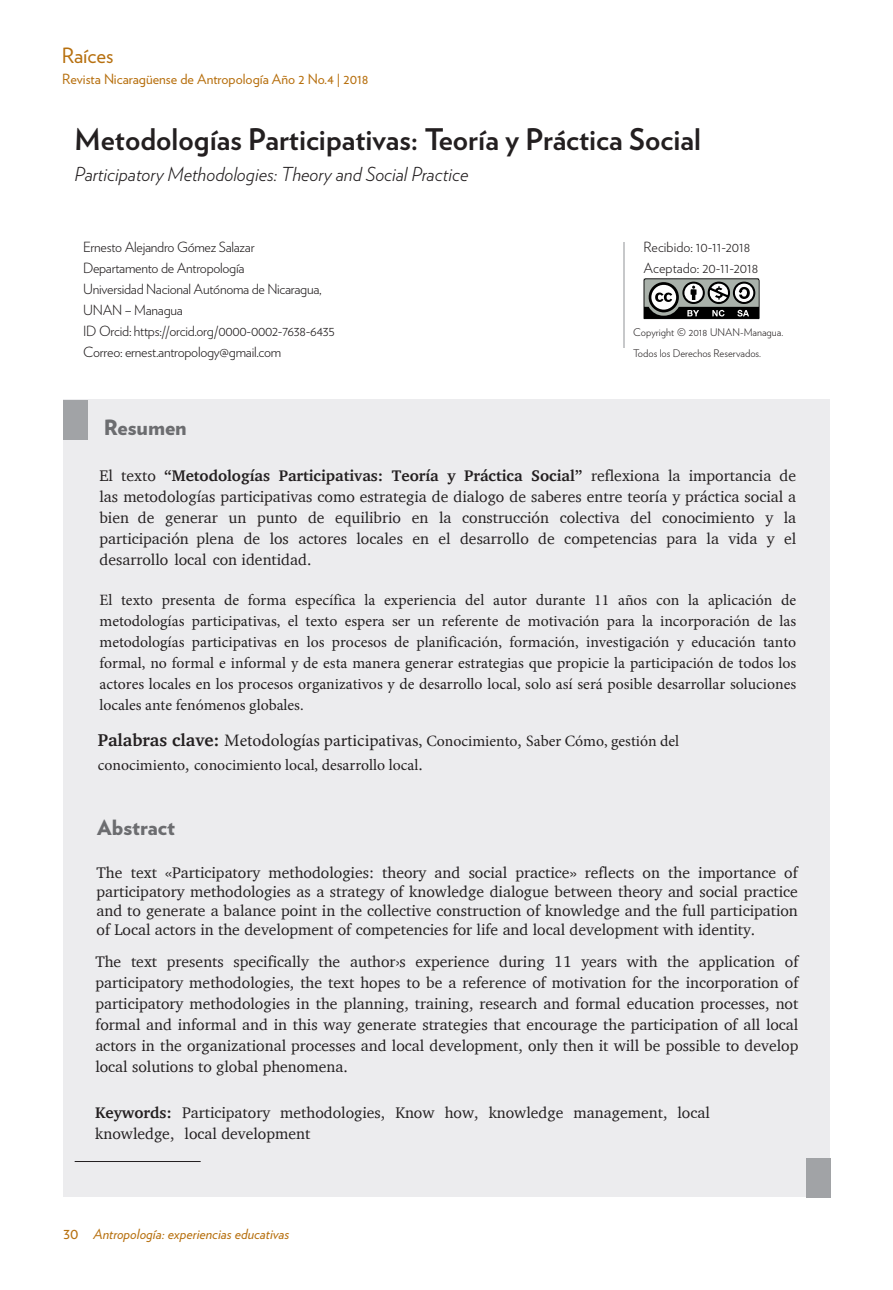
<style>
.page{position:relative;width:893px;height:1290px;background:#fff}
.page>*{position:absolute;margin:0;border:0;box-sizing:border-box;transform-origin:0 0}
.t1{font:700 29.75px "Verlag";color:#231f20}
.t2{font:900 21px "Verlag";color:#6c6d70}
.t3{font:21px "Verlag";color:#b7700f}
.t4{font:italic 300 19.25px "Verlag";color:#231f20}
.CUERPO_DE_TEXTO{font:15.75px/21px "Charter";color:#231f20;text-align:justify}
.CUERPO_DE_TEXTO-2{font:15.75px/21px "Minion Pro";color:#231f20;text-align:justify}
.Normal__Web{font:300 14px/21px "Verlag";letter-spacing:-.02em;color:#231f20}
.t5{font:14px "Verlag";color:#b7700f}
.Normal__Web-2{font:300 14px "Verlag";color:#231f20}
.t6{font:italic 14px "Verlag";color:#b7700f}
.t7{font:300 10.5px/21px "Verlag";color:#231f20}
.s1{font-weight:700}
.s2{font-family:"Charter";font-weight:700;font-size:17.5px}
.s3{font-size:17.5px}
.s4{font-family:"Charter"}
.s5{font-style:normal;font-size:15.75px}
</style>
<div class="page">
<div style="left:63px;top:399px;width:767px;height:798px;background:#ececee"></div>
<div style="left:63px;top:401px;width:25px;height:39px;background:#a1a3a6"></div>
<div style="left:806px;top:1158px;width:24px;height:39px;background:#a1a3a6"></div>
<hr style="left:75px;top:1161px;width:126px;height:1px;background:#231f20">
<hr style="left:622px;top:243px;width:2px;height:105px;background:#c7c8ca">
<svg style="left:643px;top:278px;width:117px;height:41px"></svg>
<h2 class="t3" style="left:62px;top:40px;width:53px">Raíces</h2>
<p class="t5" style="left:62px;top:68px;width:308px">Revista Nicaragüense de Antropología Año 2 No.4 | 2018</p>
<p class="t1" style="left:75px;top:116px;width:628px">Metodologías Participativas: Teoría y Práctica Social</p>
<p class="t4" style="left:75px;top:160px;width:395px">Participatory Methodologies: Theory and Social Practice</p>
<p class="Normal__Web" style="left:83px;top:236px;width:173px">Ernesto Alejandro Gómez Salazar</p>
<p class="Normal__Web" style="left:83px;top:257px;width:163px">Departamento de Antropología</p>
<p class="Normal__Web" style="left:83px;top:278px;width:240px">Universidad Nacional Autónoma de Nicaragua,<br>UNAN – Managua</p>
<p class="Normal__Web" style="left:83px;top:320px;width:253px">ID Orcid: https://orcid.org/0000-0002-7638-6435</p>
<p class="Normal__Web" style="left:83px;top:341px;width:199px">Correo: ernest.antropology@gmail.com</p>
<p class="Normal__Web-2" style="left:643px;top:237px;width:108px">Recibido: 10-11-2018</p>
<p class="Normal__Web-2" style="left:643px;top:258px;width:116px">Aceptado: 20-11-2018</p>
<p class="t7" style="left:633px;top:321px;width:152px">Copyright © 2018 UNAN-Managua.<br>Todos los Derechos Reservados.</p>
<p class="t2" style="left:104px;top:410px;width:84px">Resumen</p>
<p class="CUERPO_DE_TEXTO" style="left:99px;top:465px;width:698px">El texto <span class="s1">“Metodologías Participativas: Teoría y Práctica Social”</span> reflexiona la importancia de las metodologías participativas como estrategia de dialogo de saberes entre teoría y práctica social a bien de generar un punto de equilibrio en la construcción colectiva del conocimiento y la participación plena de los actores locales en el desarrollo de competencias para la vida y el desarrollo local con identidad.</p>
<p class="CUERPO_DE_TEXTO-2" style="left:99px;top:590px;width:698px">El texto presenta de forma específica la experiencia del autor durante 11 años con la aplicación de metodologías participativas, el texto espera ser un referente de motivación para la incorporación de las metodologías participativas en los procesos de planificación, formación, investigación y educación tanto formal, no formal e informal y de esta manera generar estrategias que propicie la participación de todos los actores locales en los procesos organizativos y de desarrollo local, solo así será posible desarrollar soluciones locales ante fenómenos globales.</p>
<p class="CUERPO_DE_TEXTO-2" style="left:98px;top:729px;width:583px;line-height:23.6px"><span class="s2">Palabras clave:</span> <span class="s3">Metodologías participativas,</span> Conocimiento<span class="s4">,</span> Saber Cómo, gestión del conocimiento<span class="s4">,</span> conocimiento local, desarrollo local<span class="s4">.</span></p>
<p class="t2" style="left:97px;top:810px;width:79px">Abstract</p>
<p class="CUERPO_DE_TEXTO" style="left:97px;top:863px;width:703px;line-height:18.9px">The text «Participatory methodologies: theory and social practice» reflects on the importance of participatory methodologies as a strategy of knowledge dialogue between theory and social practice and to generate a balance point in the collective construction of knowledge and the full participation of Local actors in the development of competencies for life and local development with identity.</p>
<p class="CUERPO_DE_TEXTO" style="left:95px;top:951px;width:704px">The text presents specifically the author›s experience during 11 years with the application of participatory methodologies, the text hopes to be a reference of motivation for the incorporation of participatory methodologies in the planning, training, research and formal education processes, not formal and informal and in this way generate strategies that encourage the participation of all local actors in the organizational processes and local development, only then it will be possible to develop local solutions to global phenomena.</p>
<p class="CUERPO_DE_TEXTO" style="left:95px;top:1102px;width:616px"><span class="s1">Keywords:</span> Participatory methodologies, Know how, knowledge management, local knowledge, local development</p>
<p class="t6" style="left:63px;top:1223px;width:227px"><span class="s5">30</span> Antropología: experiencias educativas</p>
</div>
